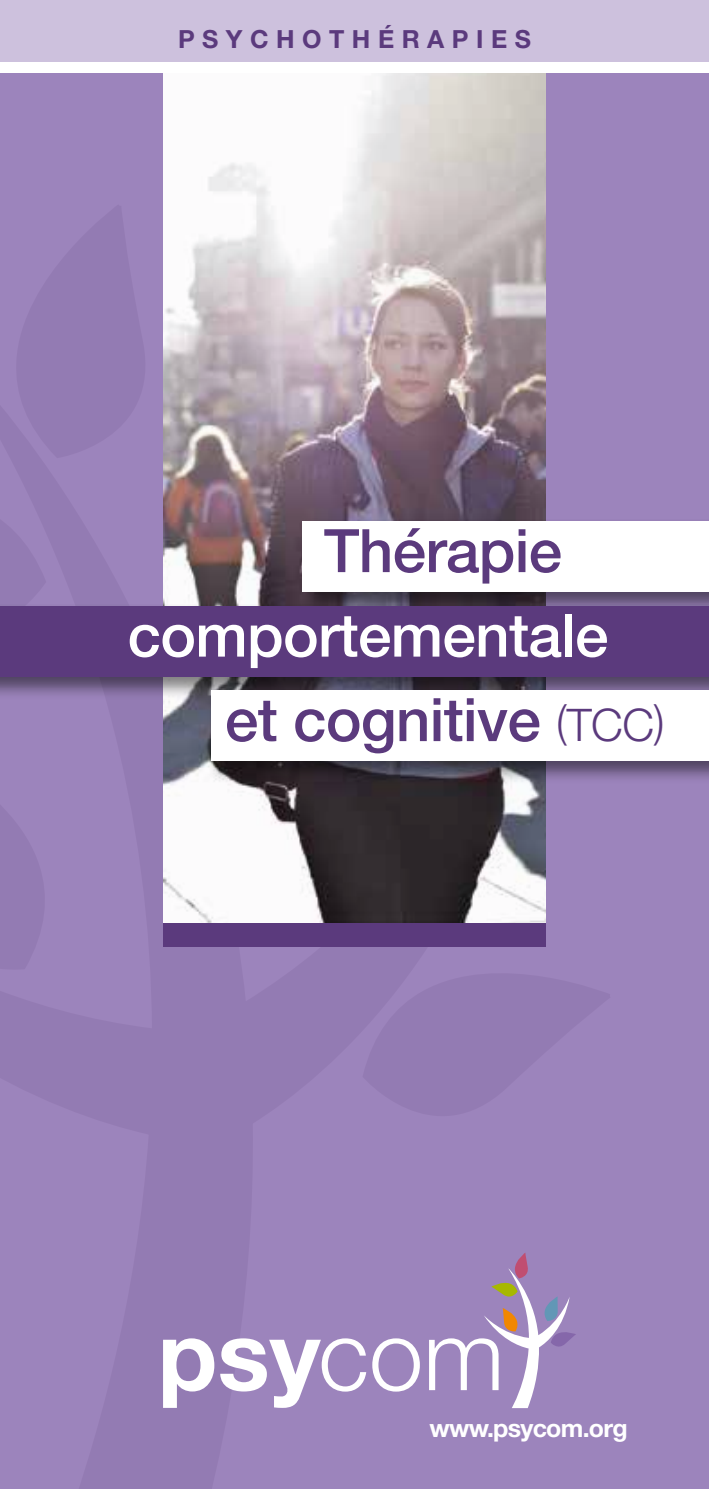
<style>
.page{position:relative;width:709px;height:1489px;background:#fff}
.page>*{position:absolute;margin:0;border:0;box-sizing:border-box;transform-origin:0 0}
.t1{font:500 60px/84.5px "Helvetica Neue LT Pro";letter-spacing:-.01em;color:#fff}
.t2{font:500 60px "Helvetica Neue LT Pro";letter-spacing:-.01em;color:#5b3a7d}
.t3{font:700 25px "Helvetica Neue LT Pro";letter-spacing:.3em;color:#5b3a7d}
.t4{font:700 25px "Helvetica Neue LT Pro";letter-spacing:-.03em;color:#fff}
.s1{color:#5b3a7d}
.s2{font-weight:300;font-size:45px;color:#5b3a7d}
</style>
<div class="page">
<div style="left:0;top:0;width:709px;height:1488px;background:#9c84bc"></div>
<img style="left:163px;top:73px;width:383px;height:849px">
<div style="left:163px;top:922px;width:383px;height:24px;background:#5b3a7d"></div>
<div style="left:0;top:0;width:709px;height:64px;background:#cdc1dd"></div>
<div style="left:0;top:62px;width:709px;height:11px;background:#fff"></div>
<div style="left:298px;top:517px;width:411px;height:98px;background:#000;opacity:.5"></div>
<div style="left:302px;top:521px;width:407px;height:71px;background:#fff"></div>
<div style="left:0;top:602px;width:709px;height:98px;background:#000;opacity:.5"></div>
<div style="left:0;top:605px;width:709px;height:71px;background:#5b3a7d"></div>
<div style="left:207px;top:686px;width:502px;height:98px;background:#000;opacity:.5"></div>
<div style="left:211px;top:690px;width:498px;height:71px;background:#fff"></div>
<svg style="left:163px;top:1253px;width:413px;height:154px"></svg>
<p class="t3" style="left:178px;top:23px;width:354px">PSYCHOTHÉRAPIES</p>
<p class="t2" style="left:324px;top:514px;width:240px">Thérapie</p>
<p class="t1" style="left:225px;top:592px;width:441px;text-indent:-97px">comportementale <span class="s1">et cognitive</span> <span class="s2">(TCC)</span></p>
<p class="t4" style="left:429px;top:1412px;width:200px">www.psycom.org</p>
</div>
